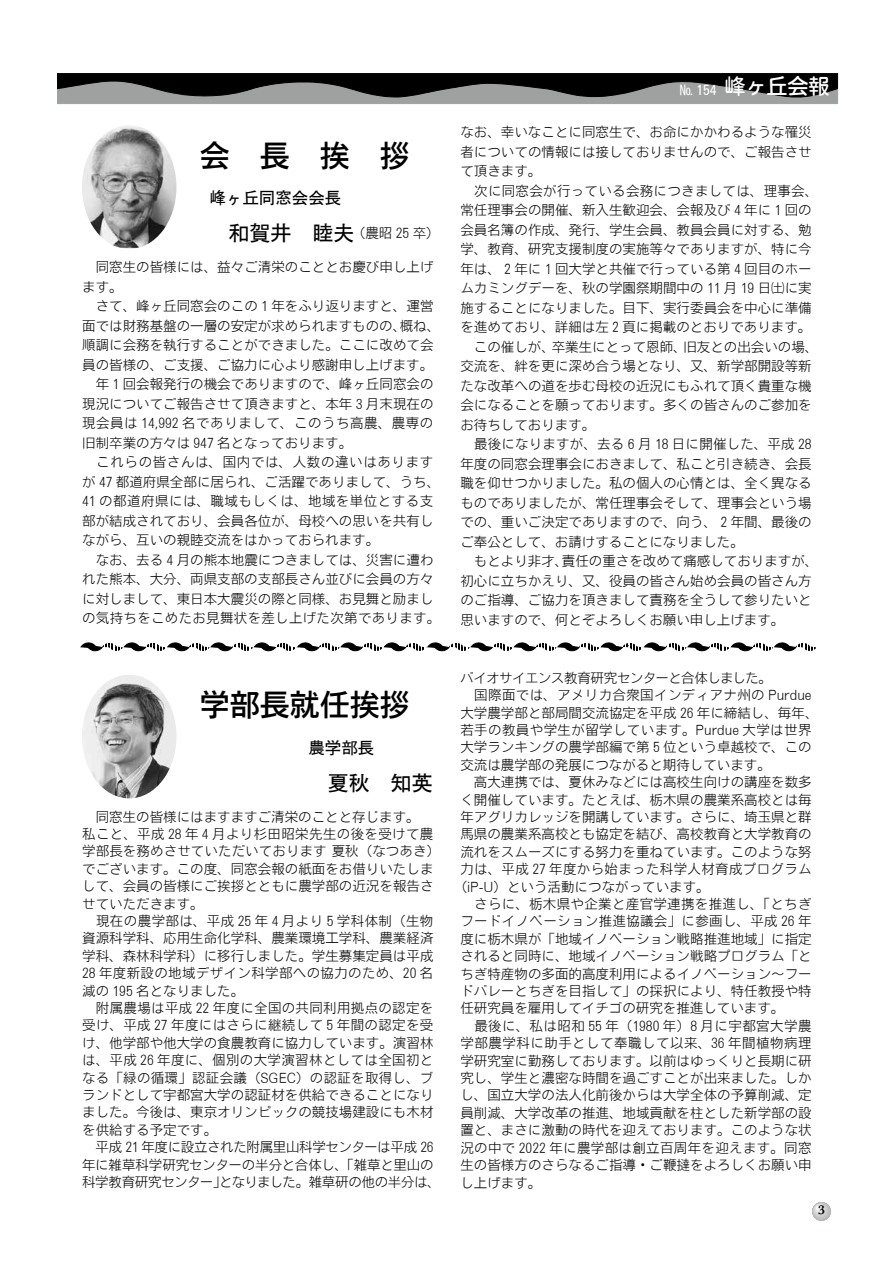
<style>
.page{position:relative;width:893px;height:1263px;background:#fff}
.page>*{position:absolute;margin:0;border:0;box-sizing:border-box;transform-origin:0 0}
.t1{font:30px "Motoya Cedar W4 90 msp RKSJ H";color:#000}
.t2{font:21px "Motoya Maru W4 90 msp RKSJ H";color:#fff}
.t3{font:21px "Motoya Gothic W3 90 msp RKSJ H";color:#000}
.t4{font:16.5px "Motoya Gothic W3 90 msp RKSJ H";color:#000}
.t5{font:13.5px/19.5px "Motoya Cedar W2 90 msp RKSJ H";color:#000}
.t6{font:13.5px "Motoya Cedar W2 90 msp RKSJ H";letter-spacing:.025em;color:#000}
.t7{font:13.5px "Motoya Cedar W2 90 msp RKSJ H";letter-spacing:.03em;color:#000}
.t8{font:13.5px "Motoya Cedar W2 90 msp RKSJ H";letter-spacing:.035em;color:#000}
.t9{font:13.5px "Motoya Cedar W2 90 msp RKSJ H";letter-spacing:-.045em;color:#000}
.t10{font:700 13.5px "Mt Baskerville";color:#000}
.s1{font-family:"Motoya Gothic W3 90 msp RKSJ H";font-size:21px}
.s2{font-family:"Motoya Gothic W3 90 msp RKSJ H";font-size:13.5px}
</style>
<div class="page">
<div style="left:813px;top:1202px;width:18px;height:18px;background:#b5b6b6;border-radius:50%"></div>
<div style="left:812px;top:1202px;width:19px;height:19px;border:1px solid #b5b6b6;border-radius:50%"></div>
<div style="left:812px;top:1202px;width:19px;height:18px;border:1px solid #b6b6b7;border-radius:50%"></div>
<div style="left:813px;top:1202px;width:17px;height:18px;background:#b7b8b8;border-radius:50%"></div>
<div style="left:812px;top:1202px;width:18px;height:18px;border:1px solid #b7b8b8;border-radius:50%"></div>
<div style="left:813px;top:1203px;width:17px;height:17px;background:#b9babb;border-radius:50%"></div>
<div style="left:813px;top:1202px;width:17px;height:18px;border:1px solid #babbbb;border-radius:50%"></div>
<div style="left:813px;top:1203px;width:17px;height:16px;border:1px solid #bcbcbd;border-radius:50%"></div>
<div style="left:813px;top:1203px;width:16px;height:16px;background:#bfbfc0;border-radius:50%"></div>
<div style="left:813px;top:1203px;width:16px;height:16px;border:1px solid #c0c1c1;border-radius:50%"></div>
<div style="left:813px;top:1203px;width:16px;height:15px;border:1px solid #c2c2c3;border-radius:50%"></div>
<div style="left:813px;top:1203px;width:15px;height:15px;background:#c4c5c5;border-radius:50%"></div>
<div style="left:814px;top:1203px;width:14px;height:15px;background:#c5c5c6;border-radius:50%"></div>
<div style="left:813px;top:1203px;width:15px;height:15px;border:1px solid #c5c6c6;border-radius:50%"></div>
<div style="left:813px;top:1203px;width:15px;height:14px;border:1px solid #c7c7c8;border-radius:50%"></div>
<div style="left:814px;top:1203px;width:13px;height:14px;border:1px solid #cacacb;border-radius:50%"></div>
<div style="left:814px;top:1204px;width:13px;height:13px;border:1px solid #cbcccc;border-radius:50%"></div>
<div style="left:814px;top:1204px;width:13px;height:12px;border:1px solid #cdcdce;border-radius:50%"></div>
<div style="left:814px;top:1204px;width:12px;height:12px;border:1px solid #d1d1d2;border-radius:50%"></div>
<div style="left:814px;top:1204px;width:12px;height:11px;border:1px solid #d2d2d3;border-radius:50%"></div>
<div style="left:814px;top:1204px;width:11px;height:11px;border:1px solid #d6d6d7;border-radius:50%"></div>
<div style="left:815px;top:1204px;width:10px;height:10px;border:1px solid #d7d8d8;border-radius:50%"></div>
<div style="left:815px;top:1204px;width:9px;height:10px;border:1px solid #d9d9da;border-radius:50%"></div>
<div style="left:815px;top:1205px;width:9px;height:9px;border:1px solid #dcdcdc;border-radius:50%"></div>
<div style="left:815px;top:1205px;width:9px;height:8px;border:1px solid #dcdddd;border-radius:50%"></div>
<div style="left:815px;top:1205px;width:8px;height:8px;border:1px solid #e0e1e1;border-radius:50%"></div>
<div style="left:815px;top:1205px;width:8px;height:7px;border:1px solid #e2e2e2;border-radius:50%"></div>
<div style="left:815px;top:1205px;width:7px;height:7px;border:1px solid #e4e5e5;border-radius:50%"></div>
<div style="left:816px;top:1205px;width:6px;height:7px;border:1px solid #e6e6e7;border-radius:50%"></div>
<svg style="left:816px;top:1205px;width:6px;height:6px"></svg>
<svg style="left:57px;top:73px;width:781px;height:31px;background:#4a4b4b"></svg>
<img style="left:82px;top:125px;width:94px;height:124px">
<img style="left:82px;top:675px;width:94px;height:123px">
<svg style="left:81px;top:642px;width:735px;height:10px"></svg>
<h1 class="t1" style="left:200px;top:140px;width:211px">会　長　挨　拶</h1>
<p class="t4" style="left:176px;top:190px;width:166px">　　峰ヶ丘同窓会会長</p>
<p class="t5" style="left:228px;top:223px;width:213px"><span class="s1">和賀井　睦夫</span>（農昭 25 卒）</p>
<p class="t5" style="left:82px;top:257px;width:360px">　同窓生の皆様には、益々ご清栄のこととお慶び申し上げます。<br>　さて、峰ヶ丘同窓会のこの１年をふり返りますと、運営面では財務基盤の一層の安定が求められますものの、概ね、順調に会務を執行することができました。ここに改めて会員の皆様の、ご支援、ご協力に心より感謝申し上げます。　年１回会報発行の機会でありますので、峰ヶ丘同窓会の現況についてご報告させて頂きますと、本年３月末現在の現会員は 14,992 名でありまして、このうち高農、農専の旧制卒業の方々は 947 名となっております。<br>　これらの皆さんは、国内では、人数の違いはありますが 47 都道府県全部に居られ、ご活躍でありまして、うち、<br>41 の都道府県には、職域もしくは、地域を単位とする支部が結成されており、会員各位が、母校への思いを共有しながら、互いの親睦交流をはかっておられます。<br>　なお、去る４月の熊本地震につきましては、災害に遭われた熊本、大分、両県支部の支部長さん並びに会員の方々に対しまして、東日本大震災の際と同様、お見舞と励ましの気持ちをこめたお見舞状を差し上げた次第であります。</p>
<h1 class="t1" style="left:200px;top:690px;width:211px">学部長就任挨拶</h1>
<h2 class="t3" style="left:328px;top:772px;width:106px">夏秋　知英</h2>
<p class="t5" style="left:82px;top:808px;width:360px;line-height:17.4px">　同窓生の皆様にはますますご清栄のことと存じます。<br>私こと、平成 28 年 4 月より杉田昭栄先生の後を受けて農学部長を務めさせていただいております 夏秋（なつあき）でございます。この度、同窓会報の紙面をお借りいたしまして、会員の皆様にご挨拶とともに農学部の近況を報告させていただきます。<br>　現在の農学部は、平成 25 年 4 月より 5 学科体制（生物資源科学科、応用生命化学科、農業環境工学科、農業経済学科、森林科学科）に移行しました。学生募集定員は平成<br>28 年度新設の地域デザイン科学部への協力のため、20 名減の 195 名となりました。<br>　附属農場は平成 22 年度に全国の共同利用拠点の認定を受け、平成 27 年度にはさらに継続して 5 年間の認定を受け、他学部や他大学の食農教育に協力しています。演習林は、平成 26 年度に、個別の大学演習林としては全国初となる「緑の循環」認証会議（SGEC）の認証を取得し、ブランドとして宇都宮大学の認証材を供給できることになりました。今後は、東京オリンピックの競技場建設にも木材を供給する予定です。<br>　平成 21 年度に設立された附属里山科学センターは平成 26年に雑草科学研究センターの半分と合体し、「雑草と里山の科学教育研究センター」となりました。雑草研の他の半分は、</p>
<h2 class="t2" style="left:680px;top:76px;width:151px"><span class="s2">№ 154</span> 峰ヶ丘会報</h2>
<p class="t5" style="left:460px;top:122px;width:359px">なお、幸いなことに同窓生で、お命にかかわるような罹災者についての情報には接しておりませんので、ご報告させて頂きます。<br>　次に同窓会が行っている会務につきましては、理事会、常任理事会の開催、新入生歓迎会、会報及び４年に１回の会員名簿の作成、発行、学生会員、教員会員に対する、勉学、教育、研究支援制度の実施等々でありますが、特に今年は、２年に１回大学と共催で行っている第４回目のホームカミングデーを、秋の学園祭期間中の 11 月 19 日㈯に実施することになりました。目下、実行委員会を中心に準備を進めており、詳細は左２頁に掲載のとおりであります。　この催しが、卒業生にとって恩師、旧友との出会いの場、交流を、絆を更に深め合う場となり、又、新学部開設等新たな改革への道を歩む母校の近況にもふれて頂く貴重な機会になることを願っております。多くの皆さんのご参加をお待ちしております。<br>　最後になりますが、去る６月 18 日に開催した、平成 28年度の同窓会理事会におきまして、私こと引き続き、会長職を仰せつかりました。私の個人の心情とは、全く異なるものでありましたが、常任理事会そして、理事会という場での、重いご決定でありますので、向う、２年間、最後のご奉公として、お請けすることになりました。<br>　もとより非才、責任の重さを改めて痛感しておりますが、初心に立ちかえり、又、役員の皆さん始め会員の皆さん方のご指導、ご協力を頂きまして責務を全うして参りたいと思いますので、何とぞよろしくお願い申し上げます。</p>
<p class="t9" style="left:460px;top:671px;width:313px">バイオサイエンス教育研究センターと合体しました。</p>
<p class="t6" style="left:460px;top:688px;width:353px">　国際面では、アメリカ合衆国インディアナ州の Purdue</p>
<p class="t5" style="left:460px;top:703px;width:360px">大学農学部と部局間交流協定を平成 26 年に締結し、毎年、</p>
<p class="t7" style="left:460px;top:723px;width:353px">若手の教員や学生が留学しています。Purdue 大学は世界</p>
<p class="t5" style="left:460px;top:737px;width:353px">大学ランキングの農学部編で第 5 位という卓越校で、この</p>
<p class="t5" style="left:460px;top:755px;width:312px">交流は農学部の発展につながると期待しています。</p>
<p class="t5" style="left:460px;top:772px;width:353px">　高大連携では、夏休みなどには高校生向けの講座を数多</p>
<p class="t5" style="left:460px;top:790px;width:353px">く開催しています。たとえば、栃木県の農業系高校とは毎</p>
<p class="t5" style="left:460px;top:807px;width:353px">年アグリカレッジを開講しています。さらに、埼玉県と群</p>
<p class="t5" style="left:460px;top:824px;width:353px">馬県の農業系高校とも協定を結び、高校教育と大学教育の</p>
<p class="t5" style="left:460px;top:842px;width:353px">流れをスムーズにする努力を重ねています。このような努</p>
<p class="t6" style="left:460px;top:862px;width:353px">力は、平成 27 年度から始まった科学人材育成プログラム</p>
<p class="t5" style="left:454px;top:877px;width:257px">（iP-U）という活動につながっています。</p>
<p class="t6" style="left:460px;top:897px;width:353px">　さらに、栃木県や企業と産官学連携を推進し、「とちぎ</p>
<p class="t6" style="left:460px;top:914px;width:353px">フードイノベーション推進協議会」に参画し、平成 26 年</p>
<p class="t5" style="left:460px;top:929px;width:353px">度に栃木県が「地域イノベーション戦略推進地域」に指定</p>
<p class="t5" style="left:460px;top:946px;width:353px">されると同時に、地域イノベーション戦略プログラム「と</p>
<p class="t5" style="left:460px;top:964px;width:353px">ちぎ特産物の多面的高度利用によるイノベーション～フー</p>
<p class="t5" style="left:460px;top:981px;width:353px">ドバレーとちぎを目指して」の採択により、特任教授や特</p>
<p class="t5" style="left:460px;top:998px;width:325px">任研究員を雇用してイチゴの研究を推進しています。</p>
<p class="t7" style="left:460px;top:1019px;width:353px">　最後に、私は昭和 55 年（1980 年）8 月に宇都宮大学農</p>
<p class="t8" style="left:460px;top:1036px;width:353px">学部農学科に助手として奉職して以来、36 年間植物病理</p>
<p class="t5" style="left:460px;top:1051px;width:353px">学研究室に勤務しております。以前はゆっくりと長期に研</p>
<p class="t5" style="left:460px;top:1068px;width:353px">究し、学生と濃密な時間を過ごすことが出来ました。しか</p>
<p class="t5" style="left:460px;top:1085px;width:353px">し、国立大学の法人化前後からは大学全体の予算削減、定</p>
<p class="t5" style="left:460px;top:1103px;width:353px">員削減、大学改革の推進、地域貢献を柱とした新学部の設</p>
<p class="t5" style="left:460px;top:1120px;width:353px">置と、まさに激動の時代を迎えております。このような状</p>
<p class="t6" style="left:460px;top:1141px;width:353px">況の中で 2022 年に農学部は創立百周年を迎えます。同窓</p>
<p class="t5" style="left:460px;top:1155px;width:353px">生の皆様方のさらなるご指導・ご鞭撻をよろしくお願い申</p>
<p class="t5" style="left:460px;top:1172px;width:82px">し上げます。</p>
<p class="t10" style="left:818px;top:1204px;width:8px">3</p>
</div>
